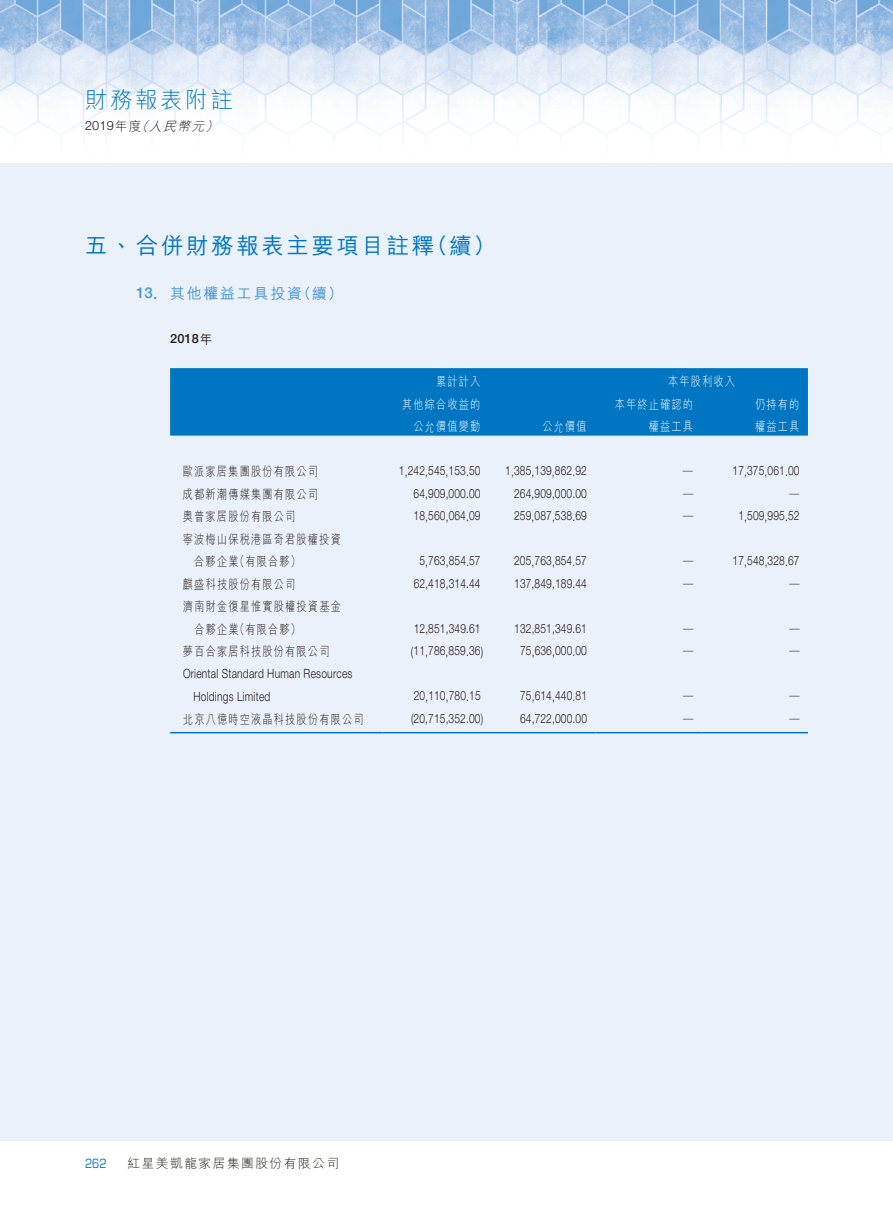
<style>
.page{position:relative;width:893px;height:1212px;background:#fff}
.page>*{position:absolute;margin:0;border:0;box-sizing:border-box;transform-origin:0 0}
.t1{font:500 22.5px "M Hei HK";letter-spacing:.115em;color:#0075c1}
.t2{font:300 22.5px "M Hei HK";letter-spacing:.115em;color:#0075c1}
.t3{font:500 15px "M Hei HK";letter-spacing:.115em;color:#4596d2}
.t4{font:300 12.75px/22.5px "Helvetica Neue";letter-spacing:.015em;color:#231916;scale:.8 1}
.t5{font:300 12.75px/22.5px "M Hei HK";letter-spacing:.115em;color:#231916;scale:.8 1}
.t6{font:300 12.75px/22.5px "M Hei HK";letter-spacing:.115em;color:#fff;text-align:right;scale:.8 1}
.t7{font:300 12.75px "M Hei HK";letter-spacing:.115em;color:#231916}
.t8{font:italic 300 12.75px "M Hei HK";color:#231916}
.t9{font:500 12.75px "Helvetica Neue";color:#231916}
.t10{font:condensed 12.75px "Eurostile";color:#0075c1}
.s1{font-family:"Helvetica Neue";font-style:normal}
.s2{font-style:normal}
.s3{font-family:"Helvetica Neue"}
.s4{font-family:"M Hei HK"}
</style>
<div class="page">
<img style="left:0;top:0;width:892px;height:164px">
<div style="left:0;top:164px;width:892px;height:977px;background:#eaf1fa"></div>
<div style="left:170px;top:368px;width:638px;height:68px;background:#0075c1"></div>
<hr style="left:170px;top:732px;width:213px;height:1px;background:#0075c1">
<hr style="left:383px;top:732px;width:106px;height:1px;background:#0075c1">
<hr style="left:489px;top:732px;width:106px;height:1px;background:#0075c1">
<hr style="left:595px;top:732px;width:107px;height:1px;background:#0075c1">
<hr style="left:702px;top:732px;width:106px;height:1px;background:#0075c1">
<h1 class="t2" style="left:85px;top:84px;width:149px">財務報表附註</h1>
<p class="t8" style="left:85px;top:117px;width:139px"><span class="s1">20 1 9</span> <span class="s2">年度</span>（人民幣元）</p>
<h1 class="t1" style="left:85px;top:229px;width:412px">五、合併財務報表主要項目註釋（續）</h1>
<p class="t3" style="left:136px;top:283px;width:209px"><span class="s3">13.</span> 其他權益工具投資（續）</p>
<p class="t9" style="left:170px;top:331px;width:44px">2018<span class="s4">年</span></p>
<p class="t6" style="left:402px;top:370px;width:99px">累計計入<br>其他綜合收益的公允價值變動</p>
<p class="t6" style="left:542px;top:415px;width:57px">公允價值</p>
<p class="t6" style="left:668px;top:370px;width:85px">本年股利收入</p>
<p class="t6" style="left:615px;top:392px;width:99px">本年終止確認的</p>
<p class="t6" style="left:649px;top:415px;width:57px">權益工具</p>
<p class="t6" style="left:755px;top:392px;width:57px;text-align:left">仍持有的權益工具</p>
<p class="t5" style="left:183px;top:460px;width:170px">歐派家居集團股份有限公司</p>
<p class="t4" style="left:399px;top:459px;width:103px">1,242,545,153.50</p>
<p class="t4" style="left:505px;top:459px;width:103px">1,385,139,862.92</p>
<p class="t5" style="left:683px;top:460px;width:14px">—</p>
<p class="t4" style="left:732px;top:459px;width:85px">17,375,061.00</p>
<p class="t5" style="left:183px;top:482px;width:170px">成都新潮傳媒集團有限公司</p>
<p class="t4" style="left:414px;top:482px;width:85px">64,909,000.00</p>
<p class="t4" style="left:514px;top:482px;width:92px">264,909,000.00</p>
<p class="t5" style="left:683px;top:482px;width:14px">—</p>
<p class="t5" style="left:789px;top:482px;width:14px">—</p>
<p class="t5" style="left:183px;top:505px;width:142px">奧普家居股份有限公司</p>
<p class="t4" style="left:414px;top:504px;width:85px">18,560,064.09</p>
<p class="t4" style="left:514px;top:504px;width:92px">259,087,538.69</p>
<p class="t5" style="left:683px;top:505px;width:14px">—</p>
<p class="t4" style="left:738px;top:504px;width:78px">1,509,995.52</p>
<p class="t5" style="left:183px;top:527px;width:199px">寧波梅山保稅港區奇君股權投資　合夥企業（有限合夥）</p>
<p class="t4" style="left:419px;top:549px;width:78px">5,763,854.57</p>
<p class="t4" style="left:514px;top:549px;width:92px">205,763,854.57</p>
<p class="t5" style="left:683px;top:550px;width:14px">—</p>
<p class="t4" style="left:733px;top:549px;width:85px">17,548,328.67</p>
<p class="t5" style="left:183px;top:572px;width:142px">麒盛科技股份有限公司</p>
<p class="t4" style="left:414px;top:572px;width:85px">62,418,314.44</p>
<p class="t4" style="left:514px;top:572px;width:92px">137,849,189.44</p>
<p class="t5" style="left:683px;top:572px;width:14px">—</p>
<p class="t5" style="left:789px;top:572px;width:14px">—</p>
<p class="t5" style="left:183px;top:595px;width:199px">濟南財金復星惟實股權投資基金　合夥企業（有限合夥）</p>
<p class="t4" style="left:414px;top:617px;width:85px">12,851,349.61</p>
<p class="t4" style="left:514px;top:617px;width:92px">132,851,349.61</p>
<p class="t5" style="left:683px;top:617px;width:14px">—</p>
<p class="t5" style="left:789px;top:617px;width:14px">—</p>
<p class="t5" style="left:183px;top:640px;width:185px">夢百合家居科技股份有限公司</p>
<p class="t4" style="left:411px;top:639px;width:92px">(11,786,859.36)</p>
<p class="t4" style="left:520px;top:639px;width:85px">75,636,000.00</p>
<p class="t5" style="left:683px;top:640px;width:14px">—</p>
<p class="t5" style="left:789px;top:640px;width:14px">—</p>
<p class="t4" style="left:193px;top:662px;width:200px;text-indent:-10px">Oriental Standard Human Resources<br>Holdings Limited</p>
<p class="t4" style="left:414px;top:684px;width:85px">20,110,780.15</p>
<p class="t4" style="left:520px;top:684px;width:85px">75,614,440.81</p>
<p class="t5" style="left:683px;top:685px;width:14px">—</p>
<p class="t5" style="left:789px;top:685px;width:14px">—</p>
<p class="t5" style="left:183px;top:707px;width:227px">北京八億時空液晶科技股份有限公司</p>
<p class="t4" style="left:411px;top:707px;width:92px">(20,715,352.00)</p>
<p class="t4" style="left:520px;top:707px;width:85px">64,722,000.00</p>
<p class="t5" style="left:683px;top:707px;width:14px">—</p>
<p class="t5" style="left:789px;top:707px;width:14px">—</p>
<p class="t10" style="left:85px;top:1155px;width:23px">262</p>
<p class="t7" style="left:128px;top:1154px;width:213px">紅星美凱龍家居集團股份有限公司</p>
</div>
